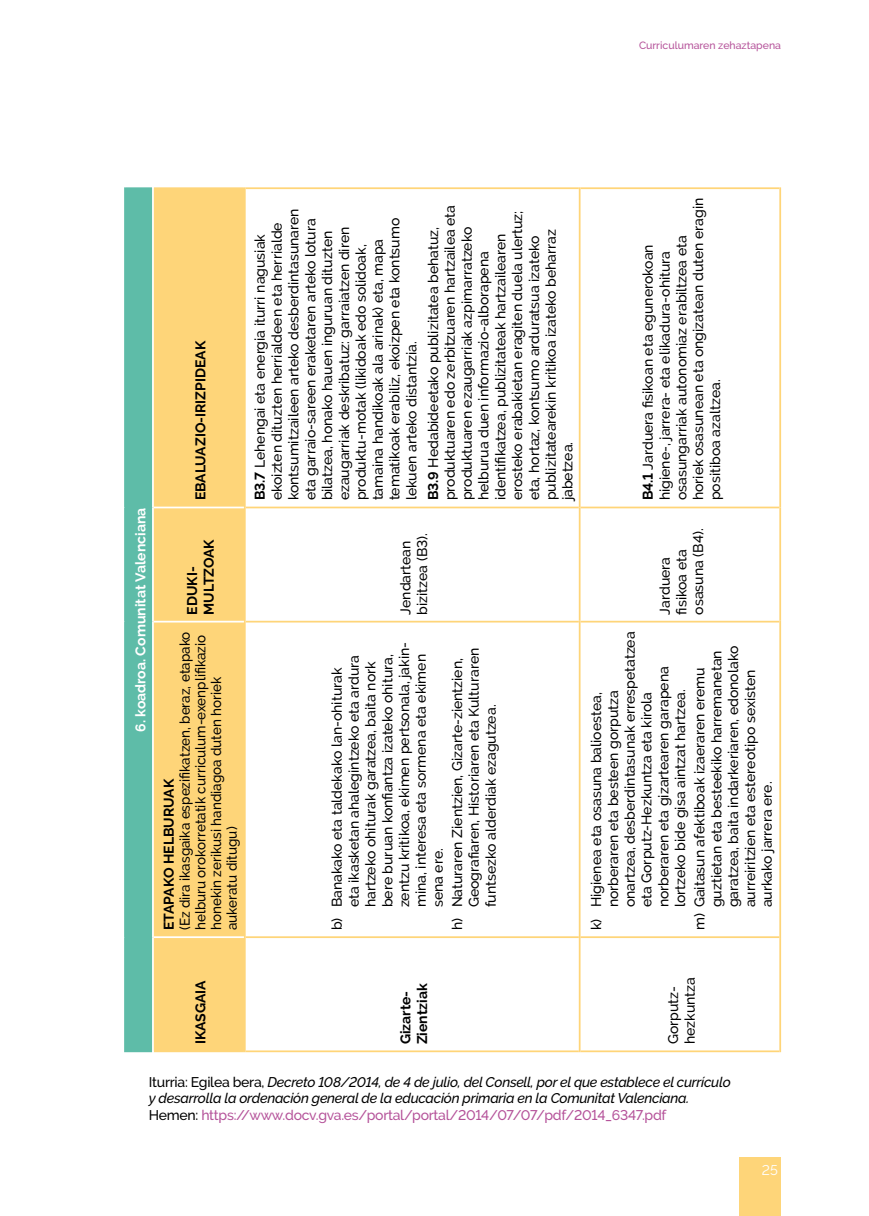
<style>
.page{position:relative;width:869px;height:1216px;background:#fff}
.page>*{position:absolute;margin:0;border:0;box-sizing:border-box;transform-origin:0 0}
.t1{font:500 14px/16.8px "Raleway";color:#000}
.t2{font:italic 500 14px/16.8px "Raleway";letter-spacing:-.02em;color:#000}
.t3{font:500 14px/15.8px "Raleway";color:#000;scale:.96 1}
.t4{font:700 14px/16.8px "Raleway";color:#000}
.t5{font:700 14px "Raleway";color:#fff}
.t6{font:14px "Raleway";color:#fff}
.t7{font:500 10.5px "Raleway";color:#b5539a}
.s1{font-weight:700}
.s2{font-style:normal}
.s3{font-style:normal;color:#b5539a}
</style>
<div class="page">
<div style="left:739px;top:1157px;width:41px;height:58px;background:#fed579"></div>
<div style="left:125px;top:188px;width:28px;height:863px;background:#5ebca8"></div>
<div style="left:154px;top:189px;width:90px;height:861px;background:#fed579"></div>
<svg style="left:245px;top:189px;width:534px;height:861px"></svg>
<hr style="left:244px;top:937px;width:1px;height:115px;background:#fed579">
<hr style="left:244px;top:621px;width:1px;height:316px;background:#fed579">
<hr style="left:244px;top:507px;width:1px;height:114px;background:#fed579">
<hr style="left:244px;top:187px;width:1px;height:320px;background:#fed579">
<hr style="left:124px;top:937px;width:2px;height:115px;background:#5ebca8">
<hr style="left:126px;top:1050px;width:26px;height:2px;background:#5ebca8">
<hr style="left:124px;top:621px;width:2px;height:316px;background:#5ebca8">
<hr style="left:124px;top:507px;width:2px;height:114px;background:#5ebca8">
<hr style="left:124px;top:187px;width:2px;height:320px;background:#5ebca8">
<hr style="left:126px;top:187px;width:26px;height:2px;background:#5ebca8">
<hr style="left:245px;top:936px;width:333px;height:2px;background:#fed579">
<hr style="left:580px;top:936px;width:199px;height:2px;background:#fed579">
<hr style="left:245px;top:620px;width:333px;height:2px;background:#fed579">
<hr style="left:580px;top:620px;width:199px;height:2px;background:#fed579">
<hr style="left:154px;top:187px;width:90px;height:2px;background:#fed579">
<hr style="left:578px;top:620px;width:2px;height:318px;background:#fed579">
<hr style="left:779px;top:620px;width:1px;height:318px;background:#fed579">
<hr style="left:154px;top:1050px;width:90px;height:2px;background:#fed579">
<hr style="left:152px;top:937px;width:2px;height:115px;background:#fff">
<hr style="left:152px;top:621px;width:2px;height:316px;background:#fff">
<hr style="left:154px;top:936px;width:90px;height:2px;background:#fff">
<hr style="left:152px;top:507px;width:2px;height:114px;background:#fff">
<hr style="left:154px;top:620px;width:90px;height:2px;background:#fff">
<hr style="left:152px;top:187px;width:2px;height:320px;background:#fff">
<hr style="left:154px;top:506px;width:90px;height:2px;background:#fff">
<hr style="left:578px;top:938px;width:2px;height:114px;background:#ffd578">
<hr style="left:578px;top:507px;width:2px;height:113px;background:#ffd578">
<hr style="left:578px;top:187px;width:2px;height:320px;background:#ffd578">
<hr style="left:779px;top:938px;width:1px;height:114px;background:#ffd578">
<hr style="left:779px;top:507px;width:1px;height:113px;background:#ffd578">
<hr style="left:779px;top:187px;width:1px;height:320px;background:#ffd578">
<hr style="left:245px;top:1050px;width:333px;height:2px;background:#ffd578">
<hr style="left:245px;top:506px;width:333px;height:2px;background:#ffd578">
<hr style="left:245px;top:187px;width:333px;height:2px;background:#ffd578">
<hr style="left:580px;top:1050px;width:199px;height:2px;background:#ffd578">
<hr style="left:580px;top:506px;width:199px;height:2px;background:#ffd578">
<hr style="left:580px;top:187px;width:199px;height:2px;background:#ffd578">
<p class="t7" style="left:638px;top:39px;width:143px">Curriculumaren zehaztapena</p>
<p class="t5" style="left:132px;top:731px;width:225px;rotate:-90deg">6. koadroa. Comunitat Valenciana</p>
<p class="t4" style="left:192px;top:500px;width:161px;rotate:-90deg">EBALUAZIO-IRIZPIDEAK</p>
<p class="t4" style="left:184px;top:614px;width:77px;rotate:-90deg">EDUKI-<br>MULTZOAK</p>
<p class="t3" style="left:177px;top:930px;width:312px;rotate:-90deg">(Ez dira ikasgaika espezifikatzen, beraz, etapako helburu orokorretatik curriculum-exenplifikazio honekin zerikusi handiagoa duten horiek aukeratu ditugu)</p>
<p class="t4" style="left:160px;top:930px;width:153px;rotate:-90deg">ETAPAKO HELBURUAK</p>
<p class="t1" style="left:251px;top:500px;width:293px;rotate:-90deg"><span class="s1">B3.7</span> Lehengai eta energia iturri nagusiak ekoizten dituzten herrialdeen eta herrialde kontsumitzaileen arteko desberdintasunaren eta garraio-sareen eraketaren arteko lotura bilatzea, honako hauen inguruan dituzten ezaugarriak deskribatuz: garraiatzen diren produktu-motak (likidoak edo solidoak, tamaina handikoak ala arinak) eta, mapa tematikoak erabiliz, ekoizpen eta kontsumo lekuen arteko distantzia.</p>
<p class="t1" style="left:424px;top:500px;width:297px;rotate:-90deg"><span class="s1">B3.9</span> Hedabideetako publizitatea behatuz, produktuaren edo zerbitzuaren hartzailea eta produktuaren ezaugarriak azpimarratzeko helburua duen informazio-alborapena identifikatzea, publizitateak hartzailearen erosteko erabakietan eragiten duela ulertuz; eta, hortaz, kontsumo arduratsua izateko publizitatearekin kritikoa izateko beharraz jabetzea.</p>
<p class="t1" style="left:397px;top:614px;width:83px;rotate:-90deg">Jendartean bizitzea (B3).</p>
<p class="t1" style="left:328px;top:907px;width:267px;text-indent:-23px;rotate:-90deg">b) Banakako eta taldekako lan-ohiturak<br>eta ikasketan ahalegintzeko eta ardura hartzeko ohiturak garatzea, baita nork bere buruan konfiantza izateko ohitura, zentzu kritikoa, ekimen pertsonala, jakin&shy;mina, interesa eta sormena eta ekimen sena ere.</p>
<p class="t1" style="left:448px;top:907px;width:261px;text-indent:-23px;rotate:-90deg">h) Naturaren Zientzien, Gizarte-zientzien,<br>Geografiaren, Historiaren eta Kulturaren funtsezko alderdiak ezagutzea.</p>
<p class="t1" style="left:639px;top:500px;width:304px;rotate:-90deg"><span class="s1">B4.1</span> Jarduera fisikoan eta egunerokoan higiene-, jarrera- eta elikadura-ohitura osasungarriak autonomiaz erabiltzea eta horiek osasunean eta ongizatean duten eragin positiboa azaltzea.</p>
<p class="t1" style="left:656px;top:614px;width:88px;rotate:-90deg">Jarduera fisikoa eta osasuna (B4).</p>
<p class="t1" style="left:587px;top:907px;width:277px;text-indent:-23px;rotate:-90deg">k) Higienea eta osasuna balioestea, norberaren eta besteen gorputza onartzea, desberdintasunak errespetatzea eta Gorputz-Hezkuntza eta kirola norberaren eta gizartearen garapena lortzeko bide gisa aintzat hartzea.</p>
<p class="t1" style="left:691px;top:907px;width:263px;text-indent:-23px;rotate:-90deg">m) Gaitasun afektiboak izaeraren eremu guztietan eta besteekiko harremanetan garatzea, baita indarkeriaren, edonolako aurreiritzien eta estereotipo sexisten aurkako jarrera ere.</p>
<p class="t4" style="left:192px;top:1044px;width:66px;rotate:-90deg">IKASGAIA</p>
<p class="t4" style="left:397px;top:1044px;width:62px;rotate:-90deg">Gizarte-<br>Zientziak</p>
<p class="t1" style="left:664px;top:1044px;width:69px;rotate:-90deg">Gorputz&shy;hezkuntza</p>
<p class="t2" style="left:149px;top:1073px;width:583px"><span class="s2">Iturria: Egilea bera,</span> Decreto 108/2014, de 4 de julio, del Consell, por el que establece el currículo y desarrolla la ordenación general de la educación primaria en la Comunitat Valenciana.<br><span class="s2">Hemen:</span> <span class="s3">https://www.docv.gva.es/portal/portal/2014/07/07/pdf/2014_6347.pdf</span></p>
<p class="t6" style="left:761px;top:1162px;width:17px">25</p>
</div>
